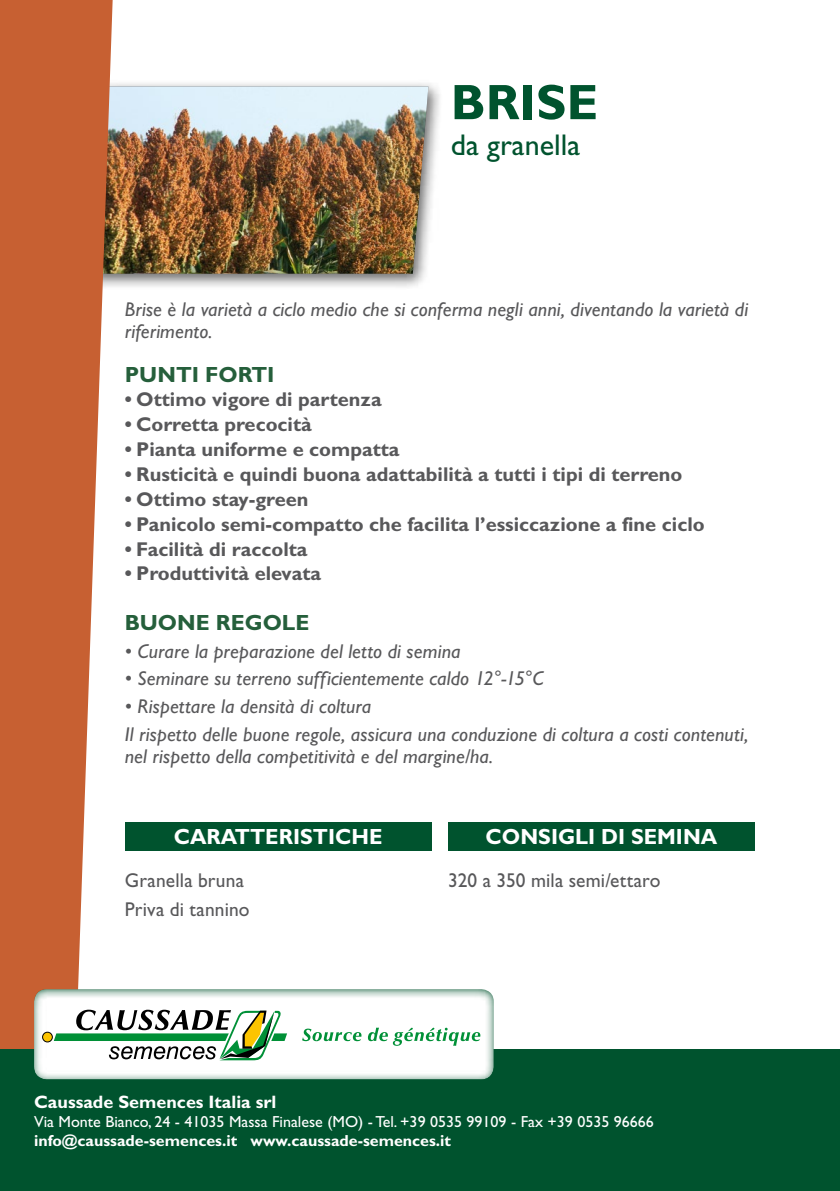
<style>
.page{position:relative;width:840px;height:1191px;background:#fff}
.page>*{position:absolute;margin:0;border:0;box-sizing:border-box;transform-origin:0 0}
.t1{font:700 50px "Gill Sans Std";color:#00532e}
.t2{font:30px "Gill Sans Std";color:#00532e}
.t3{font:700 22px "Gill Sans Std";color:#fff;scale:.96 1}
.t4{font:700 22px "Gill Sans Std";color:#255f3b}
.t5{font:italic 20px/22px "Gill Sans Std";letter-spacing:.005em;color:#58585a}
.t6{font:700 20px "Gill Sans Std";color:#58585a}
.t7{font:20px "Gill Sans Std";letter-spacing:.01em;color:#58585a}
.t8{font:700 18px "Gill Sans Std";color:#fff}
.t9{font:16px "Gill Sans Std";color:#fff}
.t10{font:700 16px "Gill Sans Std";color:#fff}
</style>
<div class="page">
<div style="left:79px;top:79px;width:363px;height:211px;background:#000;opacity:.6"></div>
<img style="left:113px;top:86px;width:315px;height:188px">
<svg style="left:0;top:0;width:113px;height:1050px;background:#cd764f"></svg>
<div style="left:448px;top:822px;width:306px;height:28px;background:#00532e"></div>
<div style="left:125px;top:822px;width:306px;height:28px;background:#00532e"></div>
<div style="left:0;top:1050px;width:839px;height:141px;background:#00532e"></div>
<svg style="left:33px;top:987px;width:461px;height:93px"></svg>
<div style="left:43px;top:1032px;width:9px;height:10px;background:#fcc400;border-radius:50%"></div>
<div style="left:42px;top:1032px;width:10px;height:10px;border:1px solid #000;border-radius:50%"></div>
<svg style="left:54px;top:1009px;width:233px;height:51px"></svg>
<svg style="left:302px;top:1027px;width:178px;height:18px"></svg>
<h1 class="t1" style="left:450px;top:73px;width:149px">BRISE</h1>
<h2 class="t2" style="left:450px;top:128px;width:131px">da granella</h2>
<p class="t5" style="left:125px;top:298px;width:624px">Brise è la varietà a ciclo medio che si conferma negli anni, diventando la varietà di riferimento.</p>
<p class="t4" style="left:125px;top:361px;width:151px">PUNTI FORTI</p>
<p class="t6" style="left:125px;top:388px;width:258px">• Ottimo vigore di partenza</p>
<p class="t6" style="left:125px;top:413px;width:188px">• Corretta precocità</p>
<p class="t6" style="left:125px;top:437px;width:276px">• Pianta uniforme e compatta</p>
<p class="t6" style="left:125px;top:462px;width:559px">• Rusticità e quindi buona adattabilità a tutti i tipi di terreno</p>
<p class="t6" style="left:125px;top:487px;width:185px">• Ottimo stay-green</p>
<p class="t6" style="left:125px;top:512px;width:581px">• Panicolo semi-compatto che facilita l’essiccazione a fine ciclo</p>
<p class="t6" style="left:125px;top:537px;width:184px">• Facilità di raccolta</p>
<p class="t6" style="left:125px;top:562px;width:198px">• Produttività elevata</p>
<p class="t4" style="left:125px;top:609px;width:186px">BUONE REGOLE</p>
<p class="t5" style="left:125px;top:640px;width:337px">• Curare la preparazione del letto di semina</p>
<p class="t5" style="left:125px;top:668px;width:420px">• Seminare su terreno sufficientemente caldo 12°-15°C</p>
<p class="t5" style="left:125px;top:692px;width:624px;line-height:27.6px">• Rispettare la densità di coltura<br>Il rispetto delle buone regole, assicura una conduzione di coltura a costi contenuti,</p>
<p class="t5" style="left:125px;top:745px;width:369px">nel rispetto della competitività e del margine/ha.</p>
<p class="t3" style="left:174px;top:823px;width:219px">CARATTERISTICHE</p>
<p class="t3" style="left:485px;top:823px;width:243px">CONSIGLI DI SEMINA</p>
<p class="t7" style="left:125px;top:868px;width:121px">Granella bruna</p>
<p class="t7" style="left:448px;top:868px;width:214px">320 a 350 mila semi/ettaro</p>
<p class="t7" style="left:125px;top:898px;width:126px">Priva di tannino</p>
<p class="t8" style="left:34px;top:1090px;width:244px">Caussade Semences Italia srl</p>
<p class="t9" style="left:34px;top:1112px;width:621px">Via Monte Bianco, 24 - 41035 Massa Finalese (MO) - Tel. +39 0535 99109 - Fax +39 0535 96666</p>
<p class="t10" style="left:34px;top:1130px;width:418px">info@caussade-semences.it www.caussade-semences.it</p>
</div>
